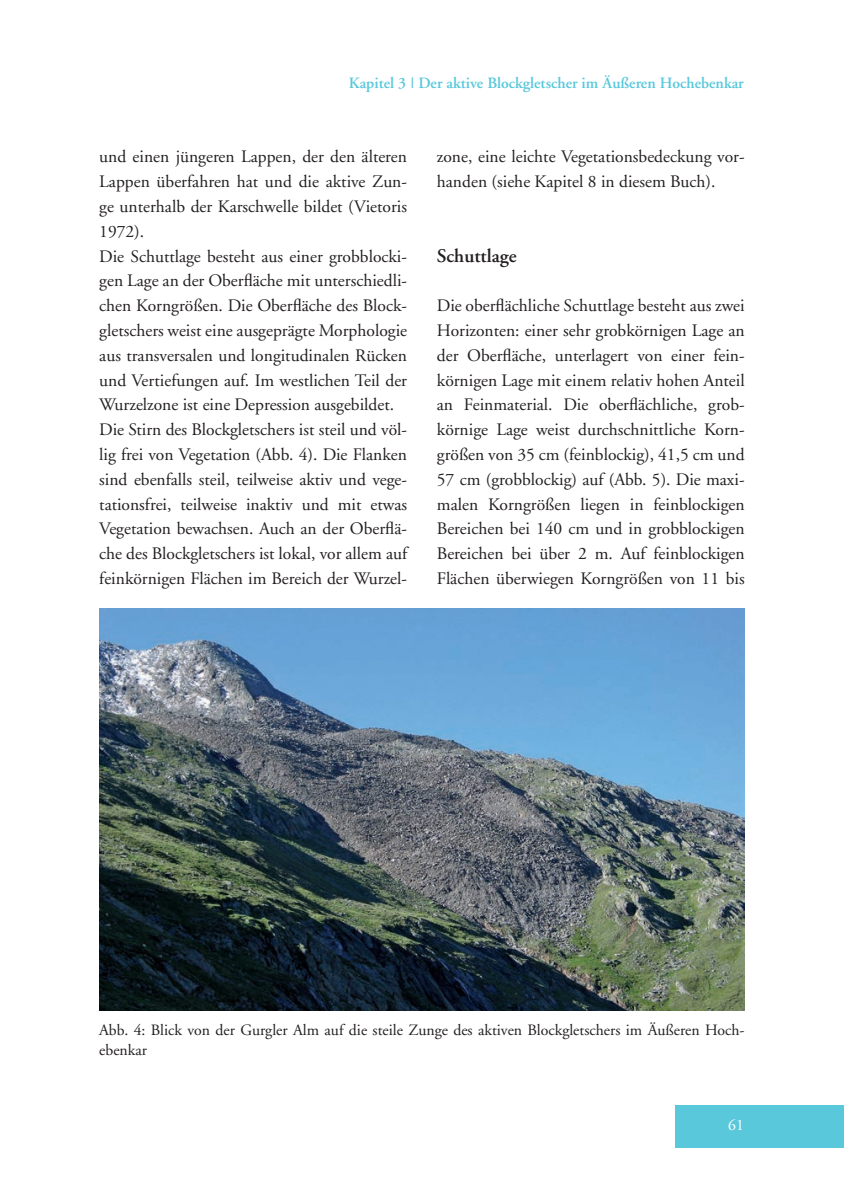
<style>
.page{position:relative;width:844px;height:1191px;background:#fff}
.page>*{position:absolute;margin:0;border:0;box-sizing:border-box;transform-origin:0 0}
.t1{font:600 19.25px "Adobe Garamond";color:#231f20}
.t2{font:17.5px/24.8px "Adobe Garamond";color:#231f20}
.t3{font:15.75px/20.1px "Adobe Garamond";color:#231f20}
.t4{font:600 15.75px "Adobe Garamond";color:#59c8db}
.t5{font:15.75px "Adobe Garamond";color:#fff}
</style>
<div class="page">
<div style="left:675px;top:1105px;width:168px;height:42px;background:#59c8db"></div>
<img style="left:99px;top:609px;width:645px;height:401px">
<p class="t4" style="left:349px;top:74px;width:396px">Kapitel 3 | Der aktive Blockgletscher im Äußeren Hochebenkar</p>
<p class="t2" style="left:99px;top:145px;width:309px">und einen jüngeren Lappen, der den älteren Lappen überfahren hat und die aktive Zun&shy;ge unterhalb der Karschwelle bildet (Vietoris 1972).<br>Die Schuttlage besteht aus einer grobblocki&shy;gen Lage an der Oberfläche mit unterschiedli&shy;chen Korngrößen. Die Oberfläche des Block&shy;gletschers weist eine ausgeprägte Morphologie aus transversalen und longitudinalen Rücken und Vertiefungen auf. Im westlichen Teil der Wurzelzone ist eine Depression ausgebildet.<br>Die Stirn des Blockgletschers ist steil und völ&shy;lig frei von Vegetation (Abb. 4). Die Flanken sind ebenfalls steil, teilweise aktiv und vege&shy;tationsfrei, teilweise inaktiv und mit etwas Vegetation bewachsen. Auch an der Oberflä&shy;che des Blockgletschers ist lokal, vor allem auf feinkörnigen Flächen im Bereich der Wurzel-</p>
<p class="t2" style="left:437px;top:145px;width:309px">zone, eine leichte Vegetationsbedeckung vor&shy;handen (siehe Kapitel 8 in diesem Buch).</p>
<p class="t1" style="left:437px;top:245px;width:81px">Schuttlage</p>
<p class="t2" style="left:437px;top:294px;width:309px;text-align:justify">Die oberflächliche Schuttlage besteht aus zwei Horizonten: einer sehr grobkörnigen Lage an der Oberfläche, unterlagert von einer fein&shy;körnigen Lage mit einem relativ hohen Anteil an Feinmaterial. Die oberflächliche, grob&shy;körnige Lage weist durchschnittliche Korn&shy;größen von 35 cm (feinblockig), 41,5 cm und 57 cm (grobblockig) auf (Abb. 5). Die maxi&shy;malen Korngrößen liegen in feinblockigen Bereichen bei 140 cm und in grobblockigen Bereichen bei über 2 m. Auf feinblockigen Flächen überwiegen Korngrößen von 11 bis</p>
<p class="t3" style="left:99px;top:1020px;width:646px">Abb. 4: Blick von der Gurgler Alm auf die steile Zunge des aktiven Blockgletschers im Äußeren Hoch&shy;ebenkar</p>
<p class="t5" style="left:728px;top:1116px;width:17px">61</p>
</div>
